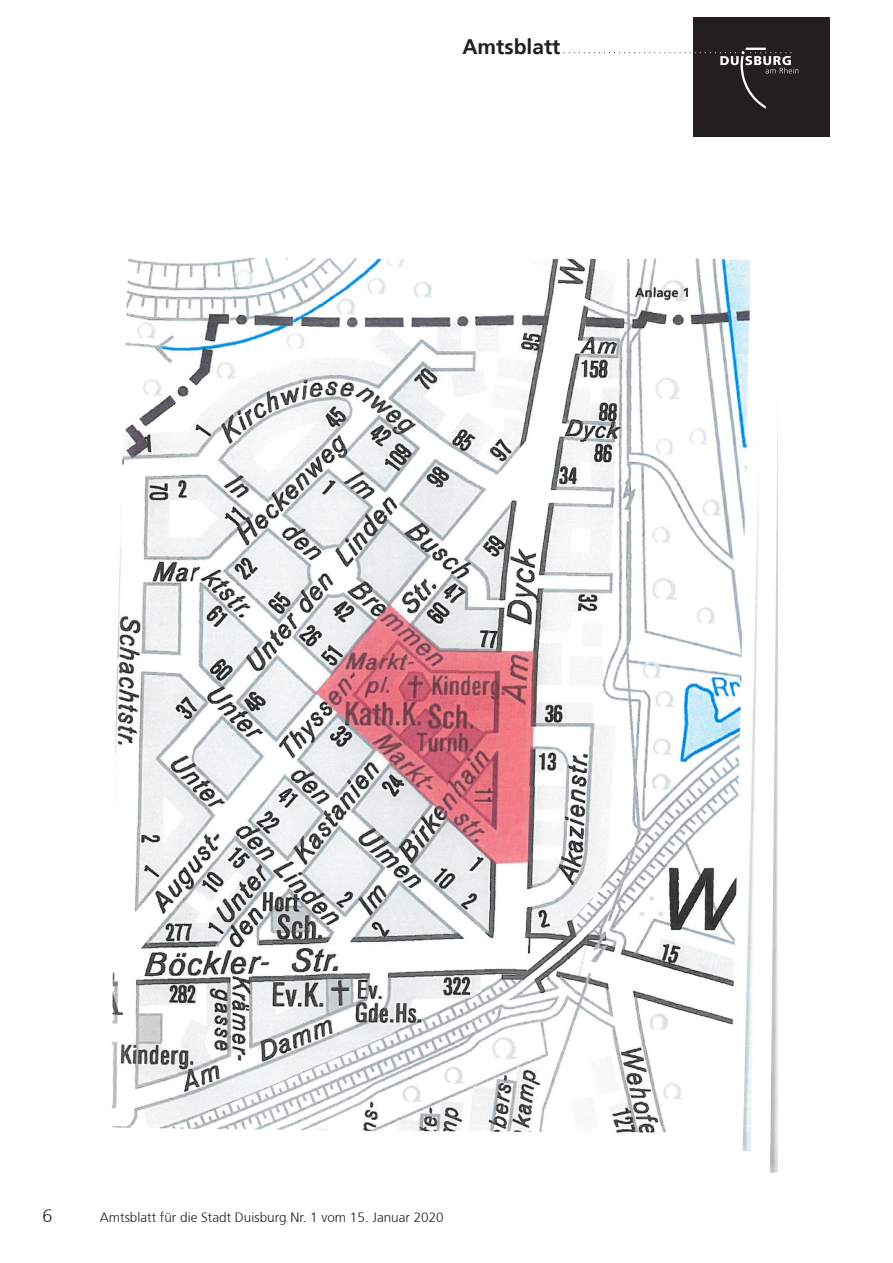
<style>
.page{position:relative;width:893px;height:1263px;background:#fff}
.page>*{position:absolute;margin:0;border:0;box-sizing:border-box;transform-origin:0 0}
.t1{font:72px "Duisburg Logo";color:#231f20}
.t2{font:700 21px "Frutiger 65";color:#231f20}
.t3{font:300 18px "Frutiger 45";color:#231f20}
.Fußzeile{font:300 13.5px "Frutiger 45";color:#231f20}
.s1{color:#fff}
</style>
<div class="page">
<div style="left:693px;top:17px;width:136px;height:119px;background:#231f20"></div>
<img style="left:112px;top:258px;width:666px;height:915px">
<h2 class="t2" style="left:462px;top:34px;width:100px">Amtsblatt</h2>
<h1 class="t1" style="left:564px;top:-14px;width:236px">..............<span class="s1">...L</span></h1>
<h3 class="t3" style="left:43px;top:1206px;width:12px">6</h3>
<p class="Fußzeile" style="left:100px;top:1210px;width:345px">Amtsblatt für die Stadt Duisburg Nr. 1 vom 15. Januar 2020</p>
</div>
